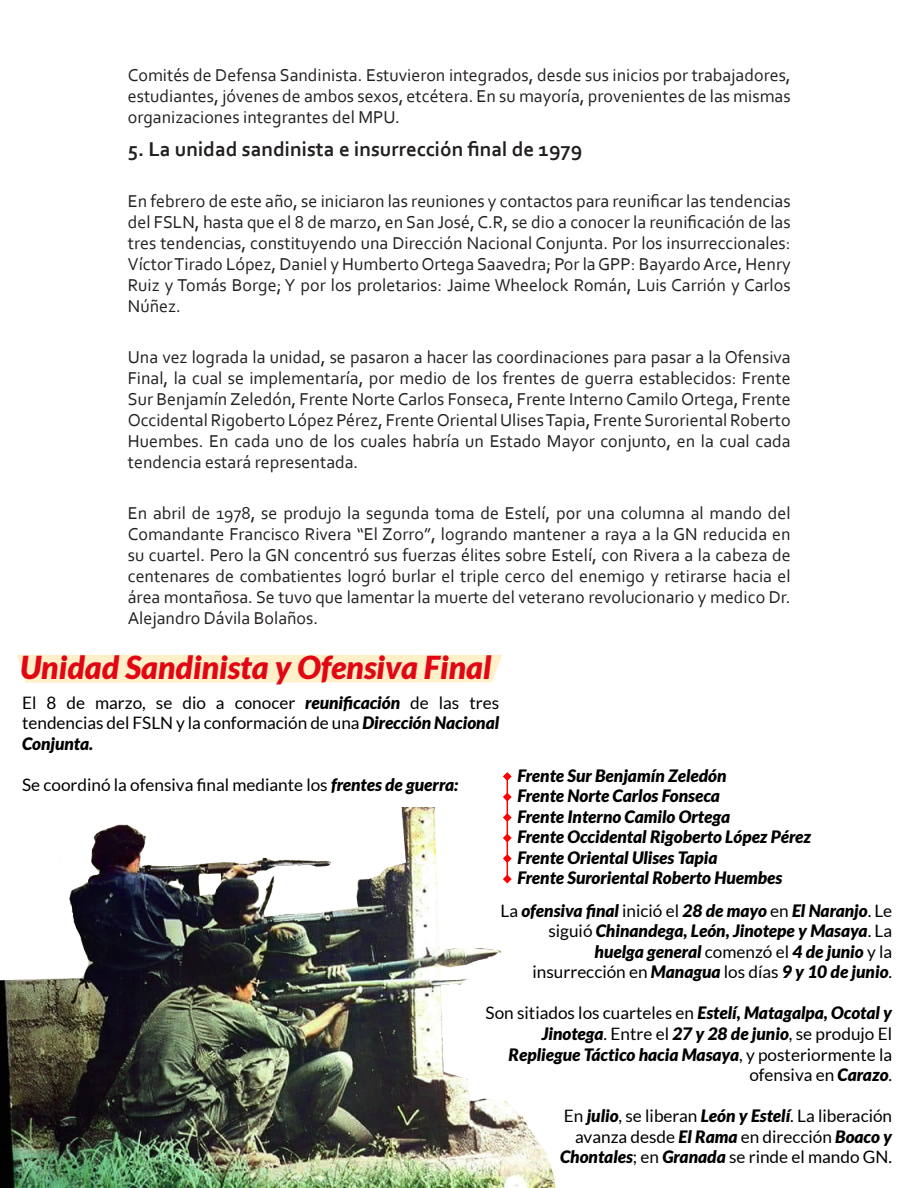
<style>
.page{position:relative;width:918px;height:1188px;background:#fff}
.page>*{position:absolute;margin:0;border:0;box-sizing:border-box;transform-origin:0 0}
.t1{font:italic 900 31.65px "Lato";color:#e20613}
.Body_Text_First_Indent_2{font:700 21px "Corbel";color:#231f20}
.Body_Text_First_Indent_2-2{font:18px/21px "Corbel";color:#231f20;text-align:justify}
.t2{font:italic 900 17.1px/20.5px "Lato";color:#000;text-align:right}
.t3{font:17.1px/20.5px "Lato";color:#000;text-align:justify}
.s1{font-weight:900;font-style:italic}
.s2{font-weight:400;font-style:normal}
</style>
<div class="page">
<div style="left:17px;top:655px;width:485px;height:28px;background:#fff0c9"></div>
<img style="left:0;top:807px;width:556px;height:381px">
<svg style="left:503px;top:772px;width:9px;height:9px"></svg>
<svg style="left:503px;top:793px;width:9px;height:8px"></svg>
<svg style="left:503px;top:813px;width:9px;height:9px"></svg>
<svg style="left:503px;top:834px;width:9px;height:8px"></svg>
<svg style="left:503px;top:854px;width:9px;height:9px"></svg>
<svg style="left:503px;top:875px;width:9px;height:8px"></svg>
<hr style="left:507px;top:776px;width:1px;height:103px;background:#f00">
<p class="Body_Text_First_Indent_2-2" style="left:128px;top:65px;width:664px">Comités de Defensa Sandinista. Estuvieron integrados, desde sus inicios por trabajadores, estudiantes, jóvenes de ambos sexos, etcétera. En su mayoría, provenientes de las mismas organizaciones integrantes del MPU.</p>
<p class="Body_Text_First_Indent_2" style="left:128px;top:136px;width:456px">5. La unidad sandinista e insurrección final de 1979</p>
<p class="Body_Text_First_Indent_2-2" style="left:128px;top:191px;width:664px">En febrero de este año, se iniciaron las reuniones y contactos para reunificar las tendencias del FSLN, hasta que el 8 de marzo, en San José, C.R, se dio a conocer la reunificación de las tres tendencias, constituyendo una Dirección Nacional Conjunta. Por los insurreccionales:<br>Víctor Tirado López, Daniel y Humberto Ortega Saavedra; Por la GPP: Bayardo Arce, Henry Ruiz y Tomás Borge; Y por los proletarios: Jaime Wheelock Román, Luis Carrión y Carlos Núñez.</p>
<p class="Body_Text_First_Indent_2-2" style="left:128px;top:347px;width:664px">Una vez lograda la unidad, se pasaron a hacer las coordinaciones para pasar a la Ofensiva Final, la cual se implementaría, por medio de los frentes de guerra establecidos: Frente Sur Benjamín Zeledón, Frente Norte Carlos Fonseca, Frente Interno Camilo Ortega, Frente Occidental Rigoberto López Pérez, Frente Oriental Ulises Tapia, Frente Suroriental Roberto Huembes. En cada uno de los cuales habría un Estado Mayor conjunto, en la cual cada tendencia estará representada.</p>
<p class="Body_Text_First_Indent_2-2" style="left:128px;top:503px;width:664px">En abril de 1978, se produjo la segunda toma de Estelí, por una columna al mando del Comandante Francisco Rivera “El Zorro”, logrando mantener a raya a la GN reducida en su cuartel. Pero la GN concentró sus fuerzas élites sobre Estelí, con Rivera a la cabeza de centenares de combatientes logró burlar el triple cerco del enemigo y retirarse hacia el área montañosa. Se tuvo que lamentar la muerte del veterano revolucionario y medico Dr.<br>Alejandro Dávila Bolaños.</p>
<p class="t1" style="left:20px;top:648px;width:473px">Unidad Sandinista y Ofensiva Final</p>
<p class="t3" style="left:22px;top:692px;width:479px">El 8 de marzo, se dio a conocer <span class="s1">reunificación</span> de las tres tendencias del FSLN y la conformación de una <span class="s1">Dirección Nacional Conjunta.</span></p>
<p class="t3" style="left:22px;top:775px;width:438px">Se coordinó la ofensiva final mediante los <span class="s1">frentes de guerra:</span></p>
<p class="t2" style="left:518px;top:765px;width:295px;text-align:left">Frente Sur Benjamín Zeledón<br>Frente Norte Carlos Fonseca<br>Frente Interno Camilo Ortega<br>Frente Occidental Rigoberto López Pérez<br>Frente Oriental Ulises Tapia<br>Frente Suroriental Roberto Huembes</p>
<p class="t2" style="left:501px;top:901px;width:393px"><span class="s2">La</span> ofensiva final <span class="s2">inició el</span> 28 de mayo <span class="s2">en</span> El Naranjo<span class="s2">. Le siguió</span> Chinandega, León, Jinotepe y Masaya<span class="s2">. La </span>huelga general <span class="s2">comenzó el</span> 4 de junio <span class="s2">y la insurrección en</span> Managua <span class="s2">los días</span> 9 y 10 de junio<span class="s2">.</span></p>
<p class="t2" style="left:486px;top:1003px;width:408px"><span class="s2">Son sitiados los cuarteles en</span> Estelí, Matagalpa, Ocotal y Jinotega<span class="s2">. Entre el</span> 27 y 28 de junio<span class="s2">, se produjo El </span>Repliegue Táctico hacia Masaya<span class="s2">, y posteriormente la ofensiva en</span> Carazo<span class="s2">.</span></p>
<p class="t3" style="left:560px;top:1106px;width:334px;text-align:right">En <span class="s1">julio</span>, se liberan <span class="s1">León y Estelí</span>. La liberación avanza desde <span class="s1">El Rama</span> en dirección <span class="s1">Boaco y<br>Chontales</span>; en <span class="s1">Granada</span> se rinde el mando GN.</p>
</div>
